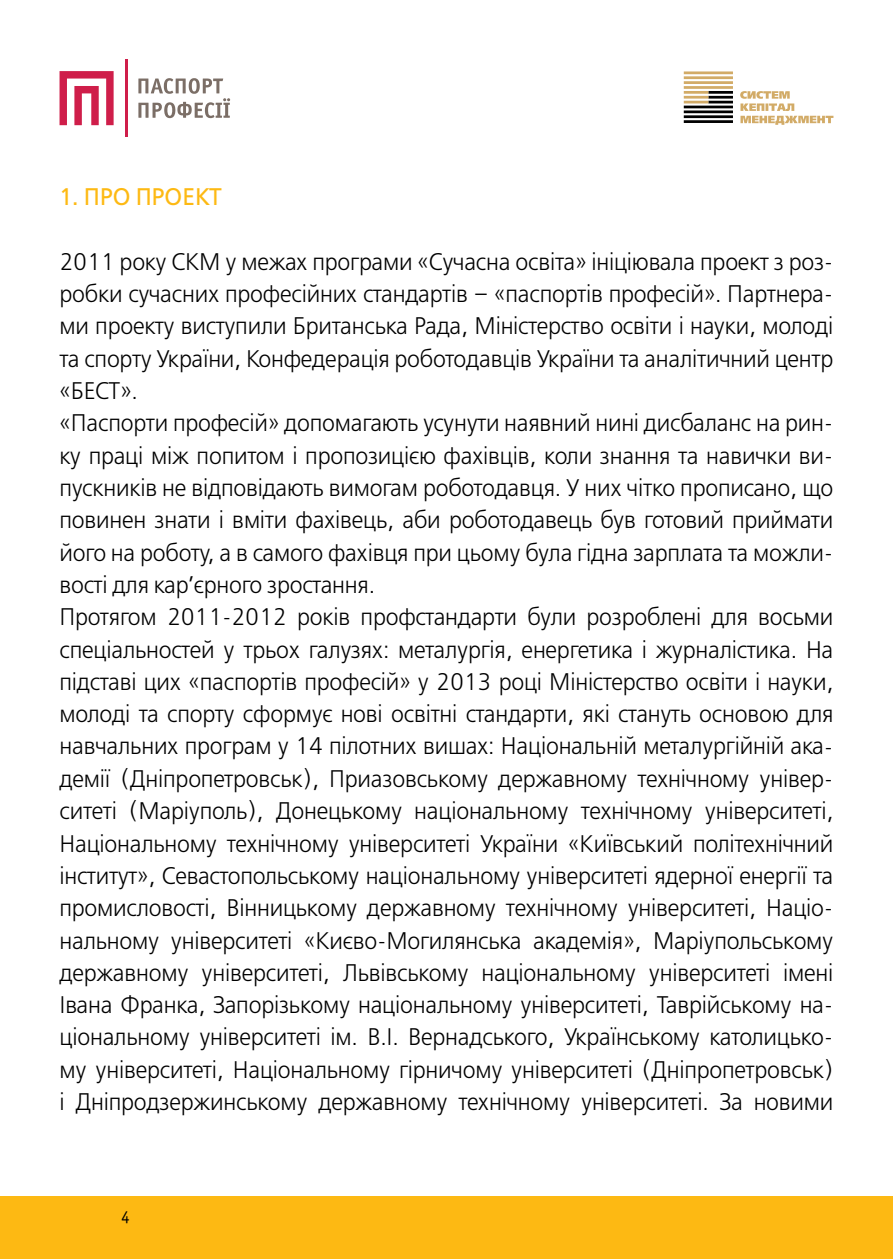
<style>
.page{position:relative;width:893px;height:1259px;background:#fff}
.page>*{position:absolute;margin:0;border:0;box-sizing:border-box;transform-origin:0 0}
.t1{font:24px/32.4px "Free Set Light C";letter-spacing:-.01em;color:#000;scale:.95 1}
.t2{font:24px "Free Set C";color:#fdb913;scale:.95 1}
.t3{font:18px "Officina Sans C";color:#000;scale:.9 1}
</style>
<div class="page">
<svg style="left:684px;top:71px;width:149px;height:54px"></svg>
<div style="left:0;top:1195px;width:893px;height:64px;background:#fdb913"></div>
<hr style="left:125px;top:60px;width:2px;height:77px;background:#cf1e4a">
<svg style="left:60px;top:71px;width:54px;height:54px"></svg>
<svg style="left:138px;top:78px;width:92px;height:40px"></svg>
<p class="t2" style="left:60px;top:184px;width:172px">1. ПРО ПРОЕКТ</p>
<p class="t1" style="left:60px;top:246px;width:816px">2011 року СКМ у межах програми «Сучасна освіта» ініціювала проект з роз&shy;робки сучасних професійних стандартів – «паспортів професій». Партнера&shy;ми проекту виступили Британська Рада, Міністерство освіти і науки, молоді та спорту України, Конфедерація роботодавців України та аналітичний центр «БЕСТ».<br>«Паспорти професій» допомагають усунути наявний нині дисбаланс на рин&shy;ку праці між попитом і пропозицією фахівців, коли знання та навички ви&shy;пускників не відповідають вимогам роботодавця. У них чітко прописано, що повинен знати і вміти фахівець, аби роботодавець був готовий приймати його на роботу, а в самого фахівця при цьому була гідна зарплата та можли&shy;вості для кар’єрного зростання.<br>Протягом 2011-2012 років профстандарти були розроблені для восьми спеціальностей у трьох галузях: металургія, енергетика і журналістика. На підставі цих «паспортів професій» у 2013 році Міністерство освіти і науки, молоді та спорту сформує нові освітні стандарти, які стануть основою для навчальних програм у 14 пілотних вишах: Національній металургійній ака&shy;демії (Дніпропетровськ), Приазовському державному технічному універ&shy;ситеті (Маріуполь), Донецькому національному технічному університеті, Національному технічному університеті України «Київський політехнічний інститут», Севастопольському національному університеті ядерної енергії та промисловості, Вінницькому державному технічному університеті, Націо&shy;нальному університеті «Києво-Могилянська академія», Маріупольському державному університеті, Львівському національному університеті імені Івана Франка, Запорізькому національному університеті, Таврійському на&shy;ціональному університеті ім. В.І. Вернадського, Українському католицько&shy;му університеті, Національному гірничому університеті (Дніпропетровськ) і Дніпродзержинському державному технічному університеті. За новими</p>
<p class="t3" style="left:121px;top:1207px;width:10px">4</p>
</div>
